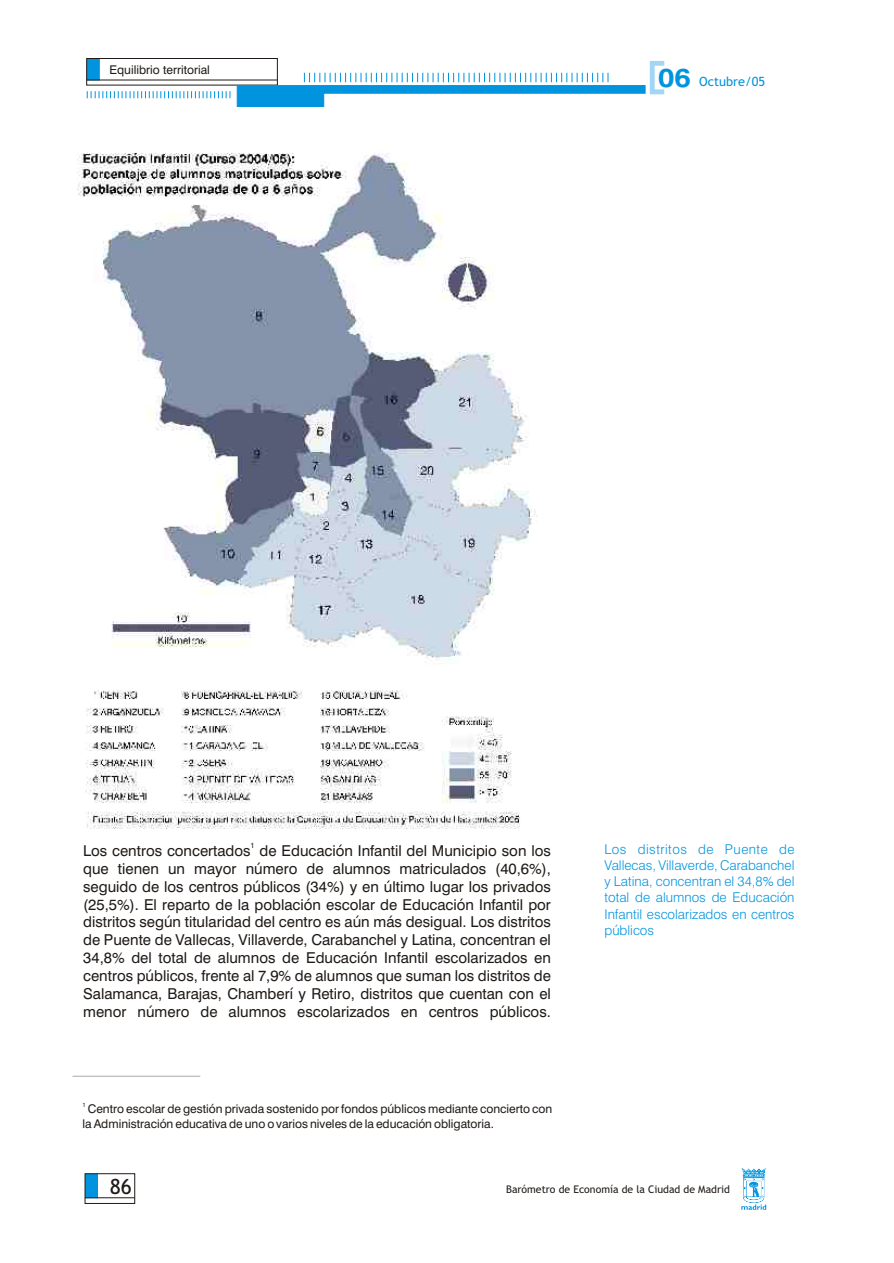
<style>
.page{position:relative;width:894px;height:1263px;background:#fff}
.page>*{position:absolute;margin:0;border:0;box-sizing:border-box;transform-origin:0 0}
.t1{font:21px "Trebuchet MS";color:#1f1a17}
.t2{font:15px/18px "Swis 721 BT";color:#1f1a17;text-align:justify}
.t3{font:13.5px/16.2px "Swis 721 Lt BT";color:#0094de;text-align:justify}
.t4{font:12.75px "Trebuchet MS";color:#0094de}
.t5{font:12px/14.4px "Swis 721 BT";color:#1f1a17}
.t6{font:10.5px "Trebuchet MS";color:#1f1a17}
.t7{font:7.5px "Swis 721 BT";color:#1f1a17}
.t8{font:6px "Swis 721 BT";color:#1f1a17}
.s1{font-family:"Swis 721 BT";font-weight:700;font-size:26.4px}
</style>
<div class="page">
<svg style="left:87px;top:1175px;width:11px;height:22px"></svg>
<hr style="left:85px;top:1197px;width:50px;height:1px;background:#1f1a17">
<div style="left:85px;top:1173px;width:50px;height:31px;border:1px solid #1f1a17"></div>
<svg style="left:741px;top:1168px;width:25px;height:42px"></svg>
<svg style="left:88px;top:60px;width:12px;height:20px"></svg>
<hr style="left:87px;top:80px;width:190px;height:1px;background:#1f1a17">
<div style="left:86px;top:58px;width:192px;height:28px;border:1px solid #1f1a17"></div>
<svg style="left:87px;top:91px;width:144px;height:7px"></svg>
<svg style="left:72px;top:1076px;width:129px;height:1px"></svg>
<div style="left:650px;top:61px;width:17px;height:33px;border:5px solid #a3d6f5"></div>
<svg style="left:237px;top:73px;width:409px;height:34px"></svg>
<img style="left:78px;top:153px;width:459px;height:676px">
<p class="t5" style="left:109px;top:64px;width:102px">Equilibrio territorial</p>
<p class="t4" style="left:658px;top:77px;width:109px"><span class="s1">06</span> Octubre/05</p>
<p class="t7" style="left:251px;top:842px;width:6px">1</p>
<p class="t2" style="left:83px;top:843px;width:469px">Los centros concertados de Educación Infantil del Municipio son los que tienen un mayor número de alumnos matriculados (40,6%), seguido de los centros públicos (34%) y en último lugar los privados (25,5%). El reparto de la población escolar de Educación Infantil por distritos según titularidad del centro es aún más desigual. Los distritos de Puente de Vallecas, Villaverde, Carabanchel y Latina, concentran el 34,8% del total de alumnos de Educación Infantil escolarizados en centros públicos, frente al 7,9% de alumnos que suman los distritos de Salamanca, Barajas, Chamberí y Retiro, distritos que cuentan con el menor número de alumnos escolarizados en centros públicos.</p>
<p class="t3" style="left:605px;top:842px;width:192px">Los distritos de Puente de Vallecas, Villaverde, Carabanchel y Latina, concentran el 34,8% del total de alumnos de Educación Infantil escolarizados en centros públicos</p>
<p class="t8" style="left:82px;top:1103px;width:5px">1</p>
<p class="t5" style="left:82px;top:1103px;width:471px;text-indent:5px">Centro escolar de gestión privada sostenido por fondos públicos mediante concierto con la Administración educativa de uno o varios niveles de la educación obligatoria.</p>
<h1 class="t1" style="left:110px;top:1179px;width:24px">86</h1>
<p class="t6" style="left:506px;top:1185px;width:225px">Barómetro de Economía de la Ciudad de Madrid</p>
</div>
